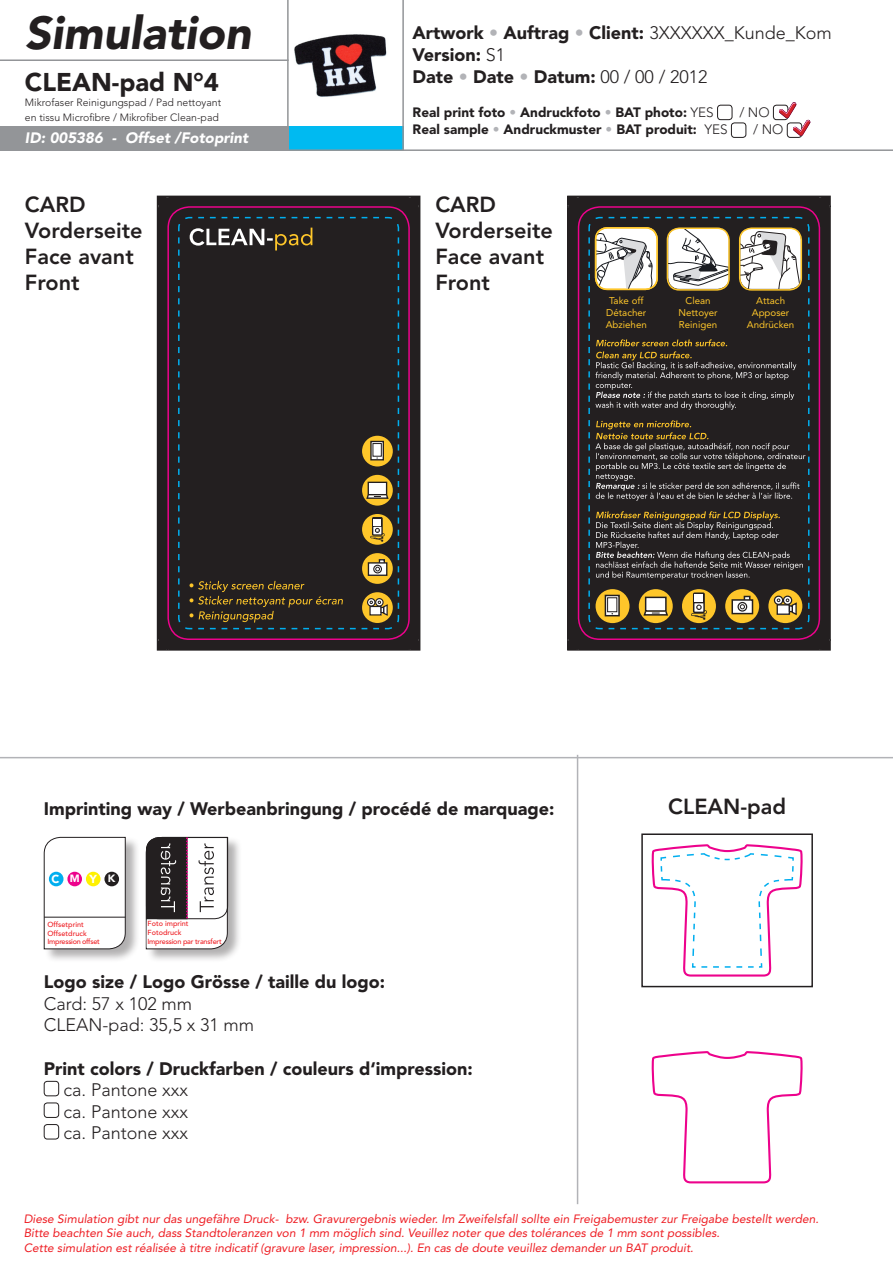
<style>
.page{position:relative;width:893px;height:1263px;background:#fff}
.page>*{position:absolute;margin:0;border:0;box-sizing:border-box;transform-origin:0 0}
.t1{font:italic 900 45.9px "Avenir";color:#231f20}
.t2{font:900 25.5px "Avenir";color:#231f20}
.t3{font:800 21.75px "Avenir";color:#231f20}
.t4{font:900 18px "Avenir";color:#231f20}
.t5{font:300 18px "Avenir";color:#231f20}
.t6{font:italic 900 15px "Avenir";color:#fff}
.t7{font:900 13.5px "Avenir";color:#231f20}
.t8{font:300 13.5px "Avenir";color:#231f20}
.t9{font:italic 12px "Avenir";color:#ee1d23}
.t10{font:900 11.55px "Avenir";color:#fff}
.t11{font:300 10.5px "Avenir";color:#231f20}
.t12{font:900 10.5px "Avenir";color:#fff}
.t13{font:9.75px/11.7px "Avenir";color:#fec62a;text-align:center}
.t14{font:500 7.35px "Avenir";letter-spacing:-.01em;color:#ee1d23}
.t15{font:500 7.35px "Avenir";letter-spacing:-.03em;color:#ee1d23}
.t16{font:500 7.35px "Avenir";letter-spacing:-.04em;color:#ee1d23}
.s1{color:#b2b3b7}
.s2{font-weight:300}
</style>
<div class="page">
<div style="left:287px;top:126px;width:117px;height:25px;background:#00baf1"></div>
<div style="left:0;top:126px;width:289px;height:25px;background:#939598"></div>
<hr style="left:0;top:149px;width:893px;height:2px;background:#939598">
<hr style="left:287px;top:0;width:2px;height:151px;background:#939598">
<div style="left:717px;top:105px;width:15px;height:15px;border:1px solid #231f20;border-radius:3px"></div>
<div style="left:773px;top:105px;width:15px;height:15px;border:1px solid #231f20;border-radius:3px"></div>
<div style="left:731px;top:123px;width:15px;height:15px;border:1px solid #231f20;border-radius:3px"></div>
<div style="left:787px;top:123px;width:15px;height:15px;border:1px solid #231f20;border-radius:3px"></div>
<svg style="left:779px;top:102px;width:32px;height:34px"></svg>
<hr style="left:402px;top:0;width:2px;height:151px;background:#939598">
<div style="left:44px;top:1081px;width:15px;height:15px;border:1px solid #231f20;border-radius:3px"></div>
<div style="left:44px;top:1103px;width:15px;height:15px;border:1px solid #231f20;border-radius:3px"></div>
<div style="left:44px;top:1124px;width:15px;height:15px;border:1px solid #231f20;border-radius:3px"></div>
<hr style="left:0;top:59px;width:289px;height:2px;background:#939598">
<hr style="left:0;top:757px;width:893px;height:1px;background:#b2b3b7">
<hr style="left:577px;top:755px;width:1px;height:449px;background:#b2b3b7">
<div style="left:568px;top:196px;width:262px;height:454px;background:#231f20"></div>
<div style="left:567px;top:196px;width:264px;height:455px;border:2px solid #231f20"></div>
<div style="left:158px;top:196px;width:262px;height:454px;background:#231f20"></div>
<div style="left:157px;top:196px;width:263px;height:455px;border:2px solid #231f20"></div>
<div style="left:167px;top:206px;width:243px;height:434px;border:2px solid #ed028c;border-radius:21px"></div>
<svg style="left:178px;top:216px;width:222px;height:414px"></svg>
<div style="left:578px;top:206px;width:242px;height:434px;border:2px solid #ed028c;border-radius:21px"></div>
<svg style="left:588px;top:216px;width:222px;height:414px"></svg>
<div style="left:45px;top:837px;width:95px;height:125px;background:#231f20;opacity:.35"></div>
<svg style="left:44px;top:837px;width:82px;height:112px"></svg>
<div style="left:48px;top:921px;width:68px;height:26px;background:#fff"></div>
<div style="left:49px;top:872px;width:15px;height:14px;background:#00aeef;border-radius:50%"></div>
<div style="left:67px;top:872px;width:15px;height:14px;background:#ed028c;border-radius:50%"></div>
<div style="left:86px;top:872px;width:15px;height:14px;background:#fff101;border-radius:50%"></div>
<div style="left:104px;top:872px;width:15px;height:14px;background:#231f20;border-radius:50%"></div>
<hr style="left:44px;top:917px;width:81px;height:1px;background:#231f20">
<div style="left:147px;top:837px;width:95px;height:125px;background:#231f20;opacity:.35"></div>
<svg style="left:146px;top:837px;width:83px;height:112px"></svg>
<div style="left:146px;top:904px;width:12px;height:15px;background:#231f20"></div>
<div style="left:641px;top:833px;width:172px;height:154px;border:2px solid #231f20"></div>
<svg style="left:652px;top:844px;width:151px;height:133px"></svg>
<svg style="left:652px;top:1051px;width:151px;height:133px"></svg>
<img style="left:294px;top:34px;width:93px;height:63px">
<p class="t1" style="left:25px;top:5px;width:228px">Simulation</p>
<p class="t2" style="left:25px;top:66px;width:195px">CLEAN-pad N°4</p>
<p class="t11" style="left:25px;top:96px;width:198px">Mikrofaser Reinigungspad / Pad nettoyant</p>
<p class="t11" style="left:25px;top:111px;width:195px">en tissu Microfibre / Mikrofiber Clean-pad</p>
<p class="t6" style="left:25px;top:129px;width:225px">ID: 005386 - Offset /Fotoprint</p>
<p class="t3" style="left:25px;top:192px;width:62px">CARD</p>
<p class="t3" style="left:25px;top:218px;width:119px">Vorderseite</p>
<p class="t3" style="left:25px;top:244px;width:110px">Face avant</p>
<p class="t3" style="left:25px;top:270px;width:56px">Front</p>
<p class="t4" style="left:413px;top:22px;width:421px">Artwork <span class="s1">•</span> Auftrag <span class="s1">•</span> Client: <span class="s2">3XXXXXX_Kunde_Kom</span></p>
<p class="t4" style="left:413px;top:44px;width:94px">Version: <span class="s2">S1</span></p>
<p class="t4" style="left:413px;top:66px;width:296px">Date <span class="s1">•</span> Date <span class="s1">•</span> Datum: <span class="s2">00 / 00 / 2012</span></p>
<p class="t7" style="left:413px;top:104px;width:303px">Real print foto <span class="s1">•</span> Andruckfoto <span class="s1">•</span> BAT photo: <span class="s2">YES</span></p>
<p class="t8" style="left:739px;top:104px;width:32px">/ NO</p>
<p class="t7" style="left:413px;top:122px;width:317px">Real sample <span class="s1">•</span> Andruckmuster <span class="s1">•</span> BAT produit: <span class="s2">YES</span></p>
<p class="t8" style="left:753px;top:122px;width:32px">/ NO</p>
<p class="t3" style="left:435px;top:192px;width:62px">CARD</p>
<p class="t3" style="left:435px;top:218px;width:119px">Vorderseite</p>
<p class="t3" style="left:435px;top:244px;width:110px">Face avant</p>
<p class="t3" style="left:435px;top:270px;width:56px">Front</p>
<p class="t13" style="left:606px;top:295px;width:43px">Take off<br>Détacher<br>Abziehen</p>
<p class="t13" style="left:678px;top:295px;width:41px">Clean<br>Nettoyer<br>Reinigen</p>
<p class="t13" style="left:747px;top:295px;width:49px">Attach<br>Apposer<br>Andrücken</p>
<p class="t4" style="left:44px;top:798px;width:512px">Imprinting way / Werbeanbringung / procédé de marquage:</p>
<p class="t10" style="left:52px;top:872px;width:9px">C</p>
<p class="t12" style="left:70px;top:872px;width:11px">M</p>
<p class="t10" style="left:89px;top:872px;width:9px">Y</p>
<p class="t12" style="left:108px;top:872px;width:9px">K</p>
<p class="t14" style="left:48px;top:920px;width:38px">Offsetprint</p>
<p class="t14" style="left:48px;top:929px;width:41px">Offsetdruck</p>
<p class="t16" style="left:48px;top:937px;width:54px">Impression offset</p>
<p class="t14" style="left:147px;top:919px;width:43px">Foto imprint</p>
<p class="t14" style="left:147px;top:928px;width:36px">Fotodruck</p>
<p class="t15" style="left:147px;top:937px;width:76px">Impression par transfert</p>
<p class="t4" style="left:44px;top:971px;width:343px">Logo size / Logo Grösse / taille du logo:</p>
<p class="t5" style="left:44px;top:993px;width:150px">Card: 57 x 102 mm</p>
<p class="t5" style="left:44px;top:1014px;width:212px">CLEAN-pad: 35,5 x 31 mm</p>
<p class="t4" style="left:44px;top:1057px;width:430px">Print colors / Druckfarben / couleurs d‘impression:</p>
<p class="t5" style="left:64px;top:1079px;width:126px">ca. Pantone xxx</p>
<p class="t5" style="left:64px;top:1101px;width:126px">ca. Pantone xxx</p>
<p class="t5" style="left:64px;top:1122px;width:126px">ca. Pantone xxx</p>
<p class="t3" style="left:668px;top:793px;width:119px">CLEAN-pad</p>
<p class="t9" style="left:24px;top:1212px;width:796px">Diese Simulation gibt nur das ungefähre Druck- bzw. Gravurergebnis wieder. Im Zweifelsfall sollte ein Freigabemuster zur Freigabe bestellt werden.</p>
<p class="t9" style="left:24px;top:1226px;width:698px">Bitte beachten Sie auch, dass Standtoleranzen von 1 mm möglich sind. Veuillez noter que des tolérances de 1 mm sont possibles.</p>
<p class="t9" style="left:24px;top:1241px;width:671px">Cette simulation est réalisée à titre indicatif (gravure laser, impression...). En cas de doute veuillez demander un BAT produit.</p>
</div>
